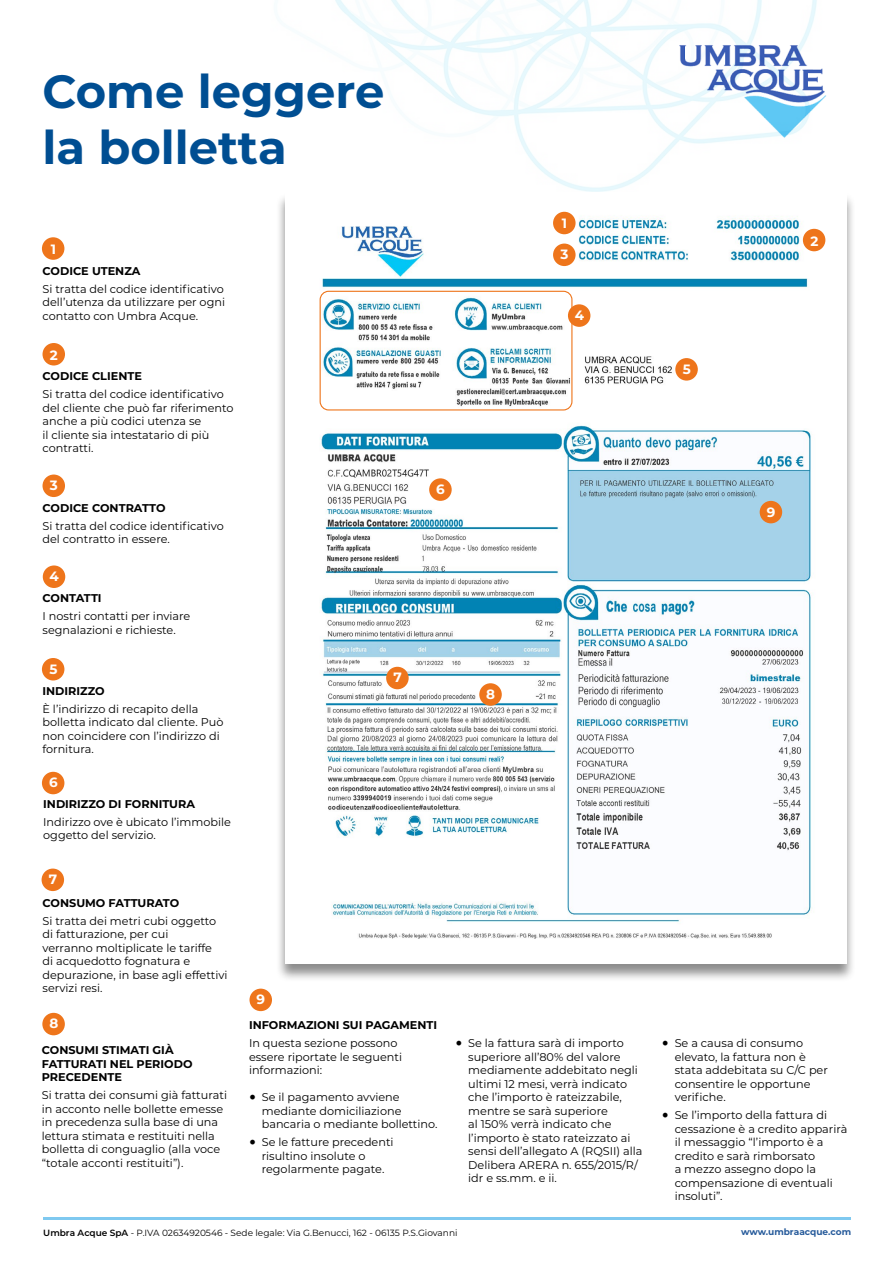
<style>
.page{position:relative;width:893px;height:1263px;background:#fff}
.page>*{position:absolute;margin:0;border:0;box-sizing:border-box;transform-origin:0 0}
.t1{font:700 46.5px/55.8px "Montserrat";color:#004e92}
.t2{font:700 13.5px "Montserrat";color:#fff}
.t3{font:11.25px/13.5px "Montserrat";color:#000}
.t4{font:700 11.25px/13.5px "Montserrat";color:#000}
.t5{font:9px "Montserrat";color:#000}
.t6{font:700 9px "Montserrat";color:#275b9b}
.s1{font-family:"Minion Pro";font-size:18px}
.s2{font-weight:600}
</style>
<div class="page">
<img style="left:335px;top:0;width:482px;height:192px">
<img style="left:663px;top:43px;width:164px;height:105px">
<hr style="left:43px;top:1217px;width:808px;height:3px;background:#7fc9f0">
<div style="left:276px;top:193px;width:579px;height:789px;background:#000;opacity:.45"></div>
<img style="left:285px;top:193px;width:561px;height:771px">
<div style="left:42px;top:237px;width:22px;height:23px;background:#ee751b;border-radius:50%"></div>
<div style="left:43px;top:343px;width:22px;height:22px;background:#ee751b;border-radius:50%"></div>
<div style="left:43px;top:474px;width:22px;height:23px;background:#ee751b;border-radius:50%"></div>
<div style="left:553px;top:212px;width:23px;height:22px;background:#ee751b;border-radius:50%"></div>
<div style="left:803px;top:229px;width:22px;height:22px;background:#ee751b;border-radius:50%"></div>
<div style="left:553px;top:244px;width:23px;height:22px;background:#ee751b;border-radius:50%"></div>
<div style="left:43px;top:565px;width:22px;height:23px;background:#ee751b;border-radius:50%"></div>
<div style="left:42px;top:658px;width:22px;height:22px;background:#ee751b;border-radius:50%"></div>
<div style="left:675px;top:358px;width:23px;height:23px;background:#ee751b;border-radius:50%"></div>
<div style="left:429px;top:478px;width:23px;height:23px;background:#ee751b;border-radius:50%"></div>
<div style="left:386px;top:667px;width:23px;height:22px;background:#ee751b;border-radius:50%"></div>
<div style="left:42px;top:772px;width:22px;height:22px;background:#ee751b;border-radius:50%"></div>
<div style="left:42px;top:868px;width:22px;height:23px;background:#ee751b;border-radius:50%"></div>
<div style="left:479px;top:683px;width:23px;height:23px;background:#ee751b;border-radius:50%"></div>
<div style="left:42px;top:1013px;width:23px;height:22px;background:#ee751b;border-radius:50%"></div>
<div style="left:760px;top:501px;width:22px;height:22px;background:#ee751b;border-radius:50%"></div>
<div style="left:249px;top:989px;width:23px;height:22px;background:#ee751b;border-radius:50%"></div>
<div style="left:568px;top:304px;width:22px;height:23px;background:#ee751b;border-radius:50%"></div>
<div style="left:320px;top:291px;width:252px;height:119px;border:1px solid #ee751b;border-radius:9px"></div>
<h1 class="t1" style="left:43px;top:62px;width:343px">Come leggere la bolletta</h1>
<p class="t2" style="left:51px;top:239px;width:7px">1</p>
<p class="t4" style="left:43px;top:263px;width:100px">CODICE UTENZA</p>
<p class="t3" style="left:43px;top:281px;width:184px;text-align:justify">Si tratta del codice identificativo dell’utenza da utilizzare per ogni contatto con Umbra Acque.</p>
<p class="t2" style="left:50px;top:345px;width:9px">2</p>
<p class="t4" style="left:43px;top:369px;width:101px">CODICE CLIENTE</p>
<p class="t3" style="left:43px;top:387px;width:193px">Si tratta del codice identificativo del cliente che può far riferimento anche a più codici utenza se<br>il cliente sia intestatario di più contratti.</p>
<p class="t2" style="left:50px;top:476px;width:9px">3</p>
<p class="t4" style="left:43px;top:500px;width:125px">CODICE CONTRATTO</p>
<p class="t3" style="left:43px;top:519px;width:183px">Si tratta del codice identificativo del contratto in essere.</p>
<p class="t2" style="left:50px;top:567px;width:11px">4</p>
<p class="t4" style="left:43px;top:591px;width:61px">CONTATTI</p>
<p class="t3" style="left:43px;top:609px;width:149px">I nostri contatti per inviare segnalazioni e richieste.</p>
<p class="t2" style="left:49px;top:659px;width:10px">5</p>
<p class="t4" style="left:43px;top:683px;width:64px">INDIRIZZO</p>
<p class="t3" style="left:43px;top:701px;width:182px">È l’indirizzo di recapito della bolletta indicato dal cliente. Può non coincidere con l’indirizzo di fornitura.</p>
<p class="t2" style="left:49px;top:773px;width:10px">6</p>
<p class="t4" style="left:43px;top:796px;width:153px">INDIRIZZO DI FORNITURA</p>
<p class="t3" style="left:43px;top:814px;width:189px">Indirizzo ove è ubicato l’immobile oggetto del servizio.</p>
<p class="t2" style="left:49px;top:870px;width:10px">7</p>
<p class="t4" style="left:43px;top:895px;width:138px">CONSUMO FATTURATO</p>
<p class="t3" style="left:43px;top:913px;width:186px">Si tratta dei metri cubi oggetto di fatturazione, per cui<br>verranno moltiplicate le tariffe<br>di acquedotto fognatura e depurazione, in base agli effettivi servizi resi.</p>
<p class="t2" style="left:49px;top:1014px;width:10px">8</p>
<p class="t4" style="left:42px;top:1043px;width:152px">CONSUMI STIMATI GIÀ<br>FATTURATI NEL PERIODO<br>PRECEDENTE</p>
<p class="t3" style="left:42px;top:1088px;width:187px">Si tratta dei consumi già fatturati in acconto nelle bollette emesse in precedenza sulla base di una lettura stimata e restituiti nella bolletta di conguaglio (alla voce “totale acconti restituiti”).</p>
<p class="t2" style="left:436px;top:479px;width:10px">6</p>
<p class="t2" style="left:562px;top:214px;width:7px">1</p>
<p class="t2" style="left:560px;top:245px;width:9px">3</p>
<p class="t2" style="left:575px;top:305px;width:11px">4</p>
<p class="t2" style="left:393px;top:668px;width:10px">7</p>
<p class="t2" style="left:486px;top:684px;width:10px">8</p>
<p class="t2" style="left:683px;top:359px;width:10px">5</p>
<p class="t2" style="left:810px;top:231px;width:9px">2</p>
<p class="t2" style="left:767px;top:502px;width:10px">9</p>
<p class="t2" style="left:257px;top:990px;width:10px">9</p>
<p class="t4" style="left:249px;top:1018px;width:190px">INFORMAZIONI SUI PAGAMENTI</p>
<p class="t3" style="left:249px;top:1036px;width:155px">In questa sezione possono essere riportate le seguenti informazioni:</p>
<p class="t3" style="left:262px;top:1090px;width:177px;text-indent:-13px"><span class="s1">•</span> Se il pagamento avviene mediante domiciliazione bancaria o mediante bollettino.</p>
<p class="t3" style="left:262px;top:1135px;width:133px;text-indent:-13px"><span class="s1">•</span> Se le fatture precedenti risultino insolute o regolarmente pagate.</p>
<p class="t3" style="left:468px;top:1036px;width:176px;text-indent:-13px"><span class="s1">•</span> Se la fattura sarà di importo superiore all’80% del valore mediamente addebitato negli ultimi 12 mesi, verrà indicato che l’importo è rateizzabile, mentre se sarà superiore<br>al 150% verrà indicato che l’importo è stato rateizzato ai sensi dell’allegato A (RQSII) alla<br>Delibera ARERA n. 655/2015/R/ idr e ss.mm. e ii.</p>
<p class="t3" style="left:675px;top:1036px;width:155px;text-indent:-13px"><span class="s1">•</span> Se a causa di consumo elevato, la fattura non è stata addebitata su C/C per consentire le opportune verifiche.</p>
<p class="t3" style="left:675px;top:1108px;width:174px;text-indent:-13px"><span class="s1">•</span> Se l’importo della fattura di cessazione è a credito apparirà il messaggio “l’importo è a credito e sarà rimborsato<br>a mezzo assegno dopo la compensazione di eventuali insoluti”.</p>
<p class="t5" style="left:43px;top:1227px;width:416px"><span class="s2">Umbra Acque SpA</span> - P.IVA 02634920546 - Sede legale: Via G.Benucci, 162 - 06135 P.S.Giovanni</p>
<p class="t6" style="left:741px;top:1225px;width:112px">www.umbraacque.com</p>
</div>
